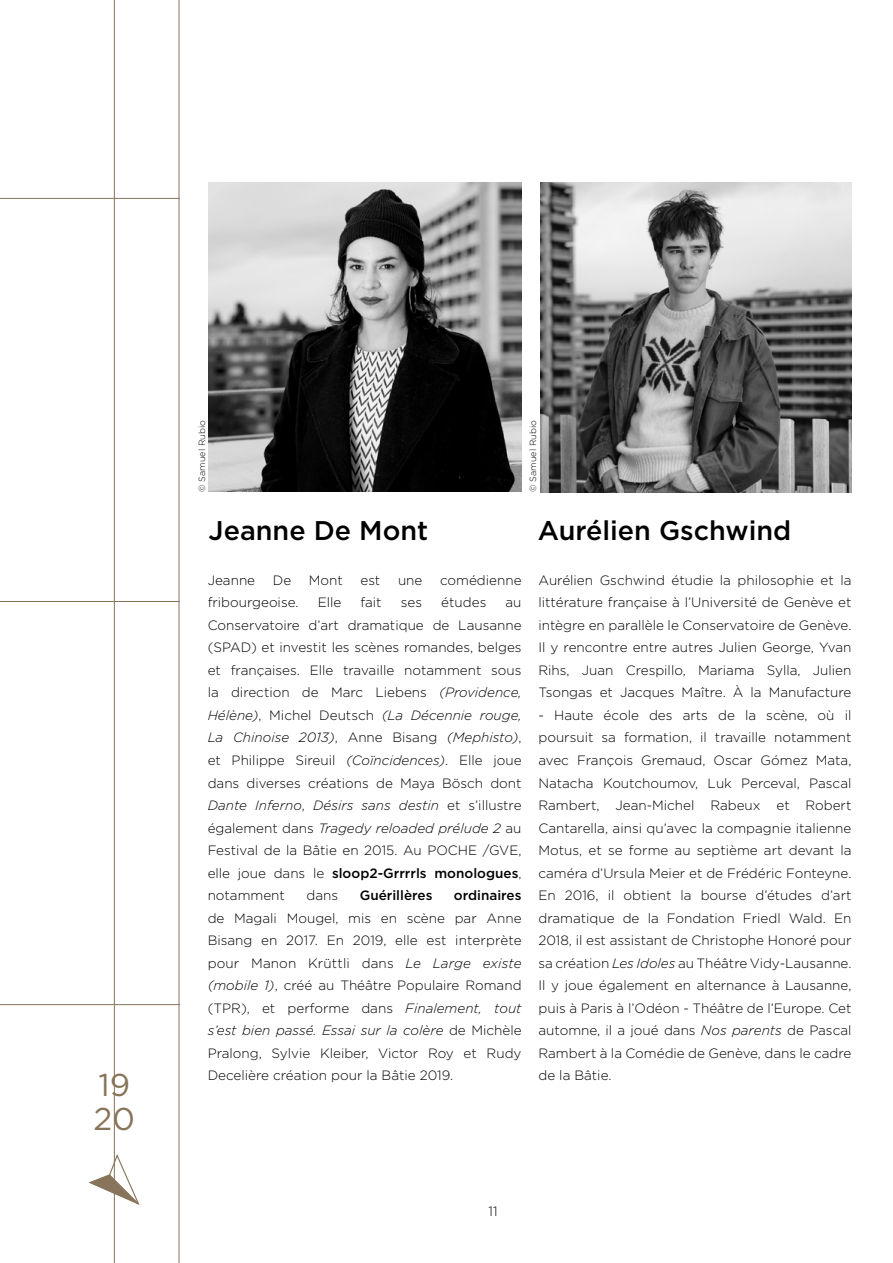
<style>
.page{position:relative;width:893px;height:1263px;background:#fff}
.page>*{position:absolute;margin:0;border:0;box-sizing:border-box;transform-origin:0 0}
.t1{font:31.5px/33.6px "Gotham";color:#88745a}
.t2{font:500 27px "Gotham";color:#000}
.t3{font:300 13.5px/22.5px "Gotham";color:#000;text-align:justify}
.t4{font:500 13.5px "Gotham";color:#000}
.t5{font:300 9px "Gotham";color:#000}
.s1{font-style:italic}
.s2{font-weight:500}
</style>
<div class="page">
<hr style="left:114px;top:0;width:1px;height:1263px;background:#88745a">
<hr style="left:0;top:198px;width:179px;height:1px;background:#88745a">
<hr style="left:0;top:601px;width:179px;height:1px;background:#88745a">
<hr style="left:0;top:1004px;width:179px;height:1px;background:#88745a">
<svg style="left:89px;top:1154px;width:51px;height:52px"></svg>
<hr style="left:179px;top:0;width:1px;height:1263px;background:#88745a">
<img style="left:209px;top:182px;width:313px;height:310px">
<img style="left:540px;top:182px;width:311px;height:310px">
<h1 class="t1" style="left:94px;top:1068px;width:43px">19<br>20</h1>
<p class="t5" style="left:196px;top:492px;width:73px;rotate:-90deg">© Samuel Rubio</p>
<p class="t5" style="left:527px;top:492px;width:73px;rotate:-90deg">© Samuel Rubio</p>
<h2 class="t2" style="left:209px;top:513px;width:221px">Jeanne De Mont</h2>
<p class="t3" style="left:208px;top:568px;width:49px">Jeanne</p>
<p class="t3" style="left:273px;top:568px;width:20px">De</p>
<p class="t3" style="left:309px;top:568px;width:36px">Mont</p>
<p class="t3" style="left:361px;top:568px;width:21px">est</p>
<p class="t3" style="left:398px;top:568px;width:26px">une</p>
<p class="t3" style="left:440px;top:568px;width:83px">comédienne</p>
<p class="t3" style="left:208px;top:591px;width:92px">fribourgeoise.</p>
<p class="t3" style="left:318px;top:591px;width:25px">Elle</p>
<p class="t3" style="left:360px;top:591px;width:23px">fait</p>
<p class="t3" style="left:401px;top:591px;width:23px">ses</p>
<p class="t3" style="left:441px;top:591px;width:47px">études</p>
<p class="t3" style="left:208px;top:591px;width:315px;text-indent:298px">au Conservatoire d’art dramatique de Lausanne (SPAD) et investit les scènes romandes, belges et françaises. Elle travaille notamment sous la direction de Marc Liebens <span class="s1">(Providence, Hélène)</span>, Michel Deutsch <span class="s1">(La Décennie rouge, La Chinoise 2013)</span>, Anne Bisang <span class="s1">(Mephisto)</span>, et Philippe Sireuil <span class="s1">(Coïncidences)</span>. Elle joue dans diverses créations de Maya Bösch dont <span class="s1">Dante Inferno</span>, <span class="s1">Désirs sans destin</span> et s’illustre également dans <span class="s1">Tragedy reloaded prélude 2</span> au Festival de la Bâtie en 2015. Au POCHE /GVE, elle joue dans le <span class="s2">sloop2-Grrrrls monologues</span>, notamment</p>
<p class="t3" style="left:307px;top:884px;width:33px">dans</p>
<p class="t4" style="left:360px;top:886px;width:74px">Guérillères</p>
<p class="t4" style="left:454px;top:886px;width:69px">ordinaires</p>
<p class="t3" style="left:208px;top:906px;width:315px">de Magali Mougel, mis en scène par Anne Bisang en 2017. En 2019, elle est interprète pour Manon Krüttli dans <span class="s1">Le Large existe (mobile 1)</span>, créé au Théâtre Populaire Romand (TPR), et performe dans <span class="s1">Finalement, tout s’est bien passé. Essai sur la colère</span> de Michèle Pralong, Sylvie Kleiber, Victor Roy et Rudy Decelière création pour la Bâtie 2019.</p>
<h2 class="t2" style="left:538px;top:513px;width:255px">Aurélien Gschwind</h2>
<p class="t3" style="left:538px;top:568px;width:314px">Aurélien Gschwind étudie la philosophie et la littérature française à l’Université de Genève et intègre en parallèle le Conservatoire de Genève.<br>Il y rencontre entre autres Julien George, Yvan Rihs, Juan Crespillo, Mariama Sylla, Julien Tsongas et Jacques Maître. À la Manufacture</p>
<p class="t3" style="left:538px;top:703px;width:314px">- Haute école des arts de la scène, où il poursuit sa formation, il travaille notamment avec François Gremaud, Oscar Gómez Mata, Natacha Koutchoumov, Luk Perceval, Pascal Rambert, Jean-Michel Rabeux et Robert Cantarella, ainsi qu’avec la compagnie italienne Motus, et se forme au septième art devant la caméra d’Ursula Meier et de Frédéric Fonteyne.<br>En 2016, il obtient la bourse d’études d’art dramatique de la Fondation Friedl Wald. En 2018, il est assistant de Christophe Honoré pour sa création <span class="s1">Les Idoles</span> au Théâtre Vidy-Lausanne.<br>Il y joue également en alternance à Lausanne, puis à Paris à l’Odéon - Théâtre de l’Europe. Cet automne, il a joué dans <span class="s1">Nos parents</span> de Pascal Rambert à la Comédie de Genève, dans le cadre de la Bâtie.</p>
<p class="t3" style="left:488px;top:1199px;width:11px">11</p>
</div>
